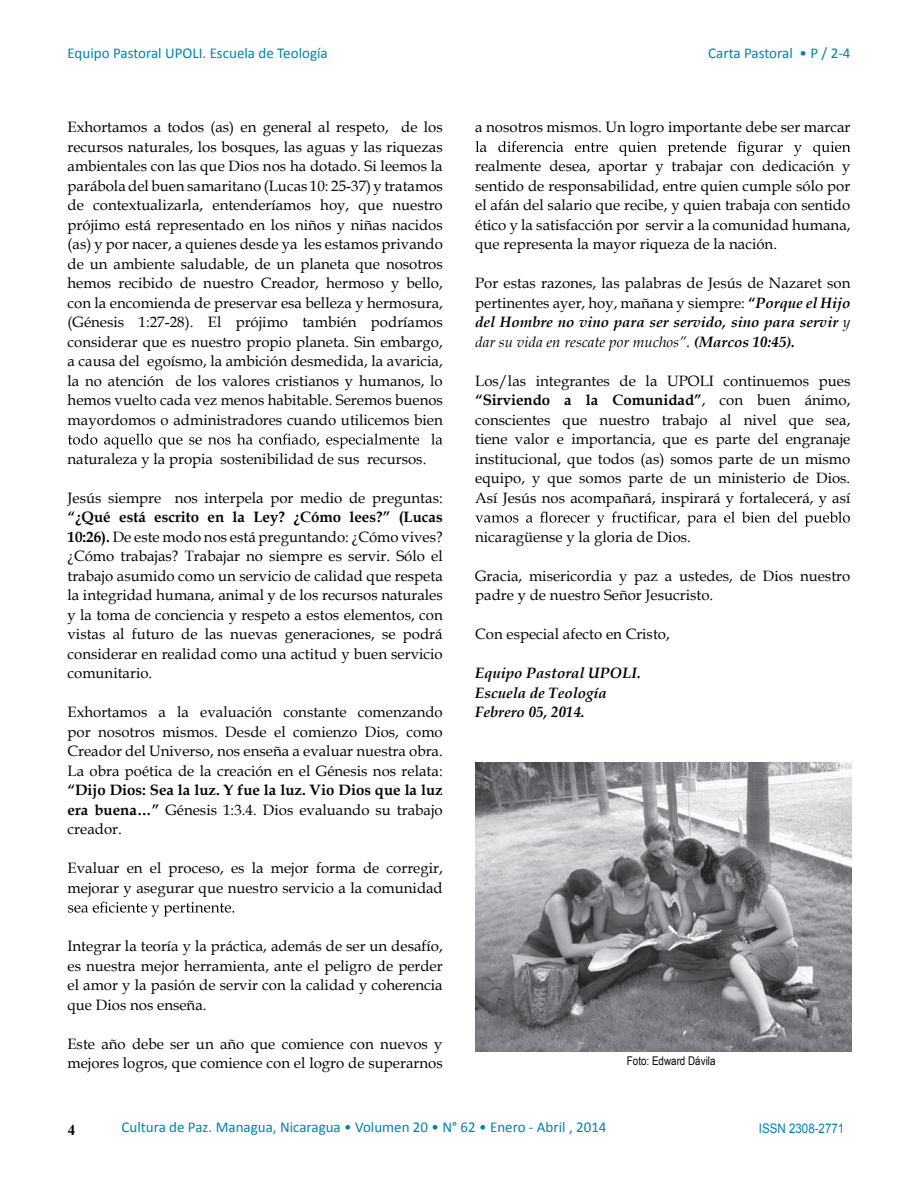
<style>
.page{position:relative;width:918px;height:1188px;background:#fff}
.page>*{position:absolute;margin:0;border:0;box-sizing:border-box;transform-origin:0 0}
.t1{font:15px/19.5px "Book Antiqua";color:#040503;text-align:justify}
.t2{font:15px "Calibri";color:#0083a9}
.t3{font:700 15px/19.5px "Book Antiqua";color:#040503;text-align:justify}
.t4{font:italic 700 15px/19.5px "Book Antiqua";color:#040503}
.t5{font:700 15px "Times New Roman";color:#040503}
.t6{font:13.2px "Arial";color:#0083a9;scale:.87 1}
.t7{font:12px "Arial Narrow";color:#040503}
.s1{font-weight:700}
.s2{font-weight:400}
.s3{font-weight:700;font-style:italic}
.s4{font-style:italic}
</style>
<div class="page">
<svg style="left:68px;top:433px;width:374px;height:15px"></svg>
<svg style="left:68px;top:901px;width:166px;height:16px"></svg>
<svg style="left:476px;top:141px;width:374px;height:15px"></svg>
<svg style="left:475px;top:511px;width:375px;height:16px"></svg>
<img style="left:475px;top:762px;width:376px;height:289px">
<p class="t2" style="left:68px;top:44px;width:262px">Equipo Pastoral UPOLI. Escuela de Teología</p>
<p class="t2" style="left:708px;top:44px;width:144px">Carta Pastoral • P / 2-4</p>
<p class="t1" style="left:68px;top:117px;width:377px">Exhortamos a todos (as) en general al respeto, de los recursos naturales, los bosques, las aguas y las riquezas ambientales con las que Dios nos ha dotado. Si leemos la parábola del buen samaritano (Lucas 10: 25-37) y tratamos de contextualizarla, entenderíamos hoy, que nuestro prójimo está representado en los niños y niñas nacidos (as) y por nacer, a quienes desde ya les estamos privando de un ambiente saludable, de un planeta que nosotros hemos recibido de nuestro Creador, hermoso y bello, con la encomienda de preservar esa belleza y hermosura, (Génesis 1:27-28). El prójimo también podríamos considerar que es nuestro propio planeta. Sin embargo, a causa del egoísmo, la ambición desmedida, la avaricia, la no atención de los valores cristianos y humanos, lo hemos vuelto cada vez menos habitable. Seremos buenos mayordomos o administradores cuando utilicemos bien</p>
<p class="t1" style="left:68px;top:449px;width:360px">naturaleza y la propia sostenibilidad de sus recursos.</p>
<p class="t1" style="left:68px;top:488px;width:377px">Jesús siempre nos interpela por medio de preguntas:</p>
<p class="t1" style="left:67px;top:507px;width:377px"><span class="s1">“¿Qué está escrito en la Ley? ¿Cómo lees?” (Lucas 10:26).</span> De este modo nos está preguntando: ¿Cómo vives? ¿Cómo trabajas? Trabajar no siempre es servir. Sólo el trabajo asumido como un servicio de calidad que respeta la integridad humana, animal y de los recursos naturales y la toma de conciencia y respeto a estos elementos, con vistas al futuro de las nuevas generaciones, se podrá considerar en realidad como una actitud y buen servicio comunitario.</p>
<p class="t1" style="left:68px;top:702px;width:377px">Exhortamos a la evaluación constante comenzando por nosotros mismos. Desde el comienzo Dios, como Creador del Universo, nos enseña a evaluar nuestra obra.<br>La obra poética de la creación en el Génesis nos relata:</p>
<p class="t3" style="left:68px;top:781px;width:377px">“Dijo Dios: Sea la luz. Y fue la luz. Vio Dios que la luz era buena…” <span class="s2">Génesis 1:3.4. Dios evaluando su trabajo creador.</span></p>
<p class="t1" style="left:68px;top:858px;width:377px">Evaluar en el proceso, es la mejor forma de corregir, mejorar y asegurar que nuestro servicio a la comunidad</p>
<p class="t1" style="left:67px;top:936px;width:377px">Integrar la teoría y la práctica, además de ser un desafío, es nuestra mejor herramienta, ante el peligro de perder el amor y la pasión de servir con la calidad y coherencia que Dios nos enseña.</p>
<p class="t1" style="left:68px;top:1034px;width:377px">Este año debe ser un año que comience con nuevos y mejores logros, que comience con el logro de superarnos</p>
<p class="t1" style="left:475px;top:117px;width:377px">a nosotros mismos. Un logro importante debe ser marcar</p>
<p class="t1" style="left:475px;top:156px;width:377px">realmente desea, aportar y trabajar con dedicación y sentido de responsabilidad, entre quien cumple sólo por el afán del salario que recibe, y quien trabaja con sentido ético y la satisfacción por servir a la comunidad humana, que representa la mayor riqueza de la nación.</p>
<p class="t1" style="left:475px;top:273px;width:377px">Por estas razones, las palabras de Jesús de Nazaret son pertinentes ayer, hoy, mañana y siempre: <span class="s1">“</span><span class="s3">Porque el Hijo del Hombre no vino para ser servido, sino para servir</span> <span class="s4">y dar su vida en rescate por muchos”.</span> <span class="s3">(Marcos 10:45).</span></p>
<p class="t1" style="left:475px;top:371px;width:377px">Los/las integrantes de la UPOLI continuemos pues <span class="s1">“Sirviendo a la Comunidad”</span>, con buen ánimo, conscientes que nuestro trabajo al nivel que sea, tiene valor e importancia, que es parte del engranaje institucional, que todos (as) somos parte de un mismo equipo, y que somos parte de un ministerio de Dios.<br>Así Jesús nos acompañará, inspirará y fortalecerá, y así</p>
<p class="t1" style="left:475px;top:527px;width:217px">nicaragüense y la gloria de Dios.</p>
<p class="t1" style="left:475px;top:566px;width:377px">Gracia, misericordia y paz a ustedes, de Dios nuestro padre y de nuestro Señor Jesucristo.</p>
<p class="t1" style="left:475px;top:624px;width:196px">Con especial afecto en Cristo,</p>
<p class="t4" style="left:475px;top:663px;width:168px">Equipo Pastoral UPOLI.<br>Escuela de Teología<br>Febrero 05, 2014.</p>
<p class="t7" style="left:627px;top:1052px;width:90px">Foto: Edward Dávila</p>
<p class="t5" style="left:68px;top:1120px;width:9px">4</p>
<p class="t2" style="left:122px;top:1118px;width:487px">Cultura de Paz. Managua, Nicaragua • Volumen 20 • N° 62 • Enero - Abril , 2014</p>
<p class="t6" style="left:759px;top:1120px;width:100px">ISSN 2308-2771</p>
</div>
